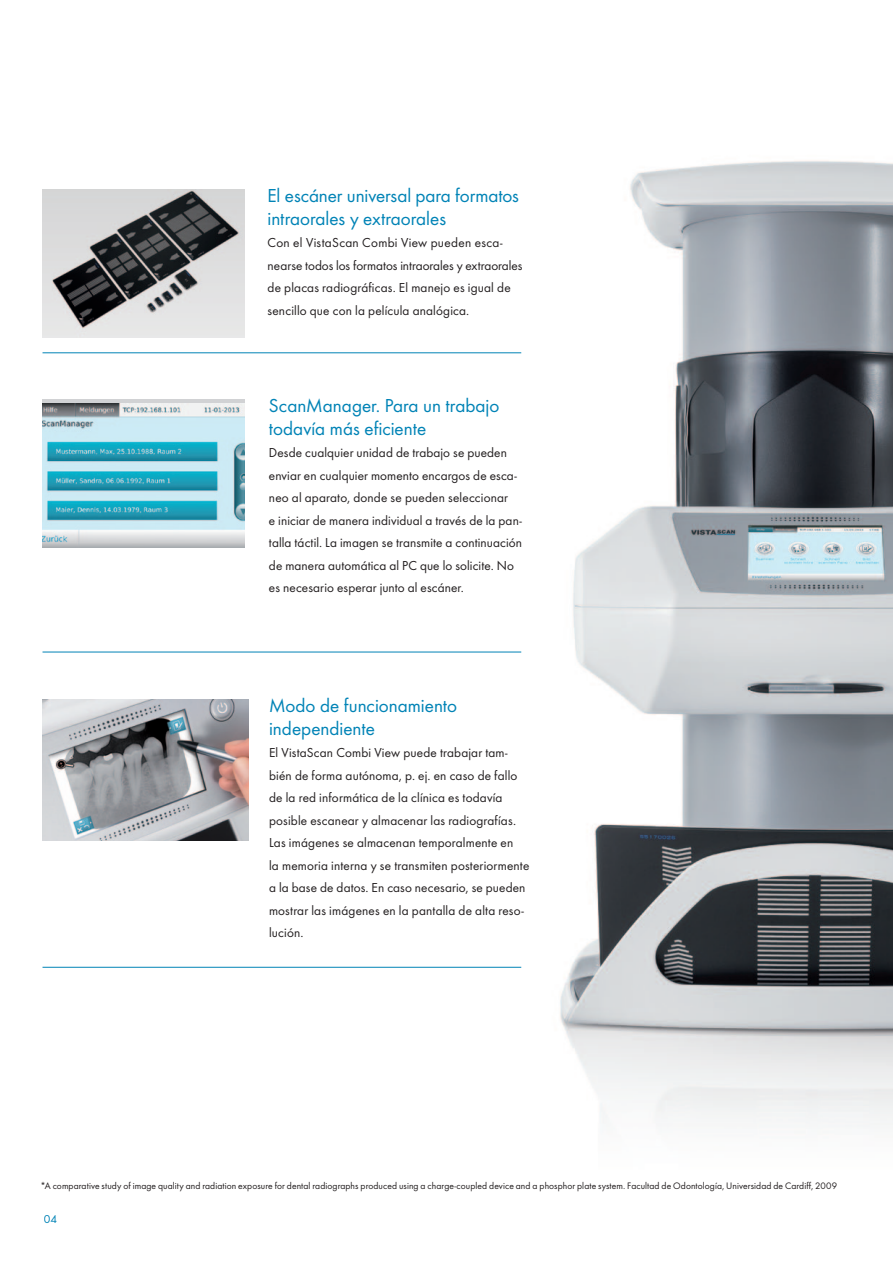
<style>
.page{position:relative;width:893px;height:1263px;background:#fff}
.page>*{position:absolute;margin:0;border:0;box-sizing:border-box;transform-origin:0 0}
.t1{font:19.5px/22.5px "Futura TOT Boo";color:#0083b6}
.t2{font:13.5px/22.5px "Futura TOT Boo";letter-spacing:.01em;color:#231f20}
.t3{font:12px "Futura TOT Boo";color:#0083b6}
.t4{font:9.75px "Futura TOT Boo";letter-spacing:.01em;color:#231f20}
</style>
<div class="page">
<img style="left:231px;top:160px;width:662px;height:967px">
<img style="left:840px;top:699px;width:53px;height:259px">
<hr style="left:43px;top:967px;width:478px;height:1px;background:#0083b6">
<hr style="left:43px;top:352px;width:478px;height:1px;background:#0083b6">
<img style="left:43px;top:189px;width:202px;height:148px">
<div style="left:43px;top:399px;width:202px;height:148px;background:#d1d2d4"></div>
<img style="left:43px;top:403px;width:202px;height:144px">
<hr style="left:43px;top:652px;width:478px;height:1px;background:#0083b6">
<div style="left:43px;top:699px;width:202px;height:148px;background:#fff"></div>
<img style="left:43px;top:699px;width:206px;height:142px">
<h1 class="t1" style="left:268px;top:184px;width:253px">El escáner universal para formatos intraorales y extraorales</h1>
<p class="t2" style="left:268px;top:231px;width:257px">Con el VistaScan Combi View pueden esca&shy;nearse todos los formatos intraorales y extraorales de placas radiográficas. El manejo es igual de sencillo que con la película analógica.</p>
<h1 class="t1" style="left:269px;top:394px;width:232px">ScanManager. Para un trabajo todavía más eficiente</h1>
<p class="t2" style="left:269px;top:441px;width:255px">Desde cualquier unidad de trabajo se pueden enviar en cualquier momento encargos de esca&shy;neo al aparato, donde se pueden seleccionar<br>e iniciar de manera individual a través de la pan&shy;talla táctil. La imagen se transmite a continuación de manera automática al PC que lo solicite. No es necesario esperar junto al escáner.</p>
<h1 class="t1" style="left:269px;top:694px;width:189px">Modo de funcionamiento independiente</h1>
<p class="t2" style="left:269px;top:741px;width:262px">El VistaScan Combi View puede trabajar tam&shy;bién de forma autónoma, p. ej. en caso de fallo de la red informática de la clínica es todavía posible escanear y almacenar las radiografías.<br>Las imágenes se almacenan temporalmente en<br>la memoria interna y se transmiten posteriormente a la base de datos. En caso necesario, se pueden mostrar las imágenes en la pantalla de alta reso&shy;lución.</p>
<p class="t4" style="left:40px;top:1180px;width:798px">*A comparative study of image quality and radiation exposure for dental radiographs produced using a charge-coupled device and a phosphor plate system. Facultad de Odontología, U niversidad de Cardiff, 2009</p>
<p class="t3" style="left:44px;top:1212px;width:15px">04</p>
</div>
